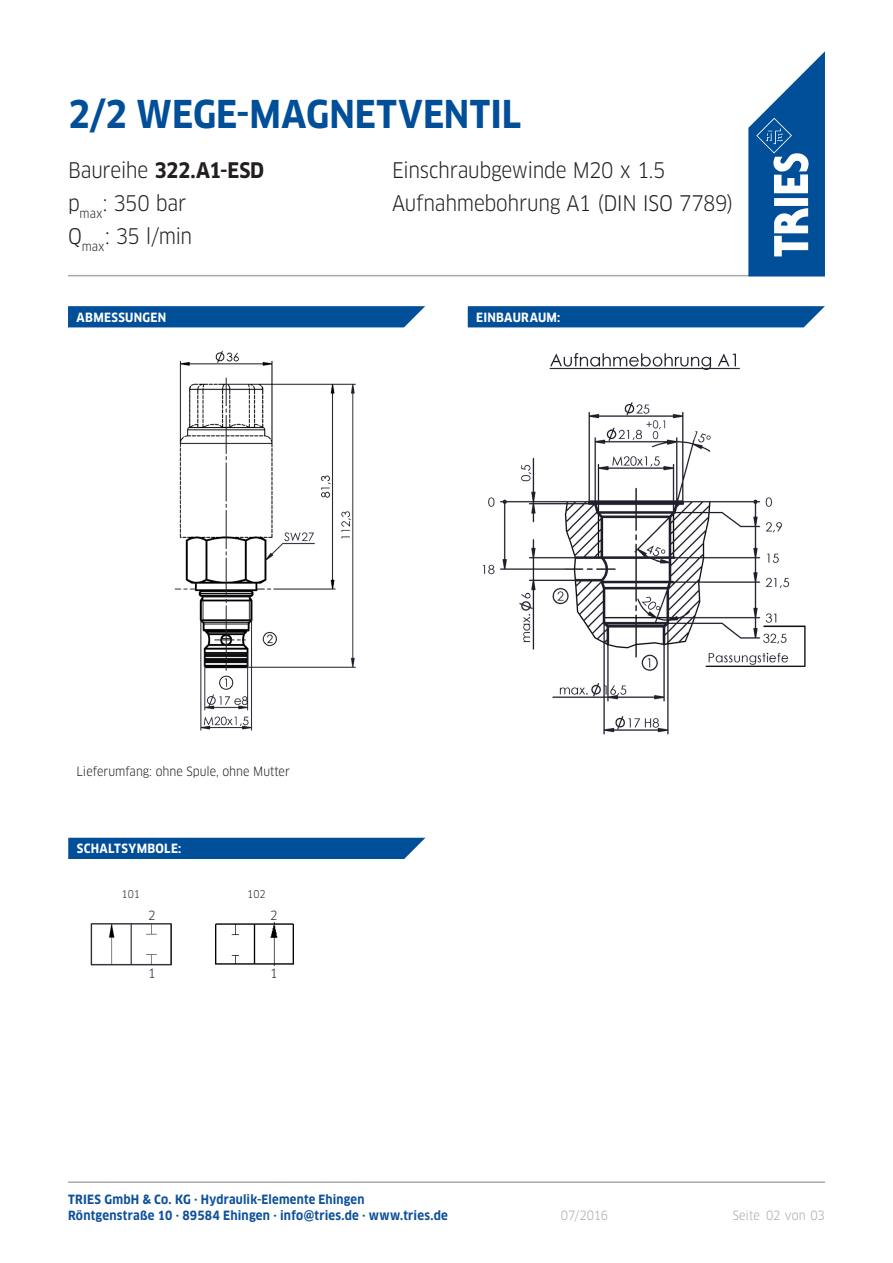
<style>
.page{position:relative;width:893px;height:1263px;background:#fff}
.page>*{position:absolute;margin:0;border:0;box-sizing:border-box;transform-origin:0 0}
.t1{font:700 37.5px "Clan OT Narr";letter-spacing:.005em;color:#014e99}
.t2{font:21px "Clan OT Narr";letter-spacing:-.015em;color:#231f20}
.t3{font:700 21px "Clan OT Narr";letter-spacing:-.025em;color:#231f20}
.t4{font:700 12.45px/16.5px "Clan OT Narr";letter-spacing:.02em;color:#0e519b}
.t5{font:12.45px "Clan OT Narr";color:#231f20}
.t6{font:700 12.45px "Clan OT Narr";letter-spacing:.025em;color:#fff}
.t7{font:12.45px "Clan OT Narr";letter-spacing:-.005em;color:#a8a9ad}
.t8{font:10.5px "Clan OT Narr";color:#231f20}
.s1{font-weight:400}
</style>
<div class="page">
<hr style="left:68px;top:275px;width:757px;height:1px;background:#a8a9ad">
<svg style="left:748px;top:51px;width:77px;height:225px"></svg>
<hr style="left:68px;top:1181px;width:757px;height:2px;background:#a8a9ad">
<svg style="left:68px;top:306px;width:357px;height:21px;background:#0a549c"></svg>
<img style="left:482px;top:353px;width:324px;height:382px">
<div style="left:68px;top:838px;width:357px;height:21px;background:#014e99"></div>
<img style="left:90px;top:923px;width:81px;height:42px">
<img style="left:215px;top:923px;width:79px;height:42px">
<svg style="left:468px;top:306px;width:357px;height:21px;background:#0a549c"></svg>
<img style="left:174px;top:350px;width:182px;height:381px">
<p class="t1" style="left:68px;top:92px;width:454px">2/2 WEGE-MAGNETVENTIL</p>
<p class="t3" style="left:68px;top:158px;width:198px"><span class="s1">Baureihe</span> 322.A1-ESD</p>
<p class="t2" style="left:392px;top:158px;width:275px">Einschraubgewinde M20 x 1.5</p>
<p class="t2" style="left:68px;top:191px;width:120px">p<sub>max</sub>: 350 bar</p>
<p class="t2" style="left:392px;top:191px;width:343px">Aufnahmebohrung A1 (DIN ISO 7789)</p>
<p class="t2" style="left:68px;top:224px;width:126px">Q<sub>max</sub>: 35 l/min</p>
<p class="t6" style="left:77px;top:310px;width:91px">ABMESSUNGEN</p>
<p class="t6" style="left:476px;top:310px;width:86px">EINBAURAUM:</p>
<p class="t5" style="left:77px;top:764px;width:215px">Lieferumfang: ohne Spule, ohne Mutter</p>
<p class="t6" style="left:77px;top:841px;width:106px">SCHALTSYMBOLE:</p>
<p class="t8" style="left:122px;top:888px;width:20px">101</p>
<p class="t8" style="left:247px;top:888px;width:20px">102</p>
<p class="t5" style="left:148px;top:908px;width:9px">2</p>
<p class="t5" style="left:270px;top:908px;width:9px">2</p>
<p class="t5" style="left:148px;top:966px;width:9px">1</p>
<p class="t5" style="left:270px;top:966px;width:9px">1</p>
<p class="t4" style="left:68px;top:1191px;width:381px">TRIES GmbH &amp; Co. KG · Hydraulik-Elemente Ehingen<br>Röntgenstraße 10 · 89584 Ehingen · info@tries.de · www.tries.de</p>
<p class="t7" style="left:561px;top:1208px;width:49px">07/2016</p>
<p class="t7" style="left:733px;top:1208px;width:94px">Seite 02 von 03</p>
</div>
